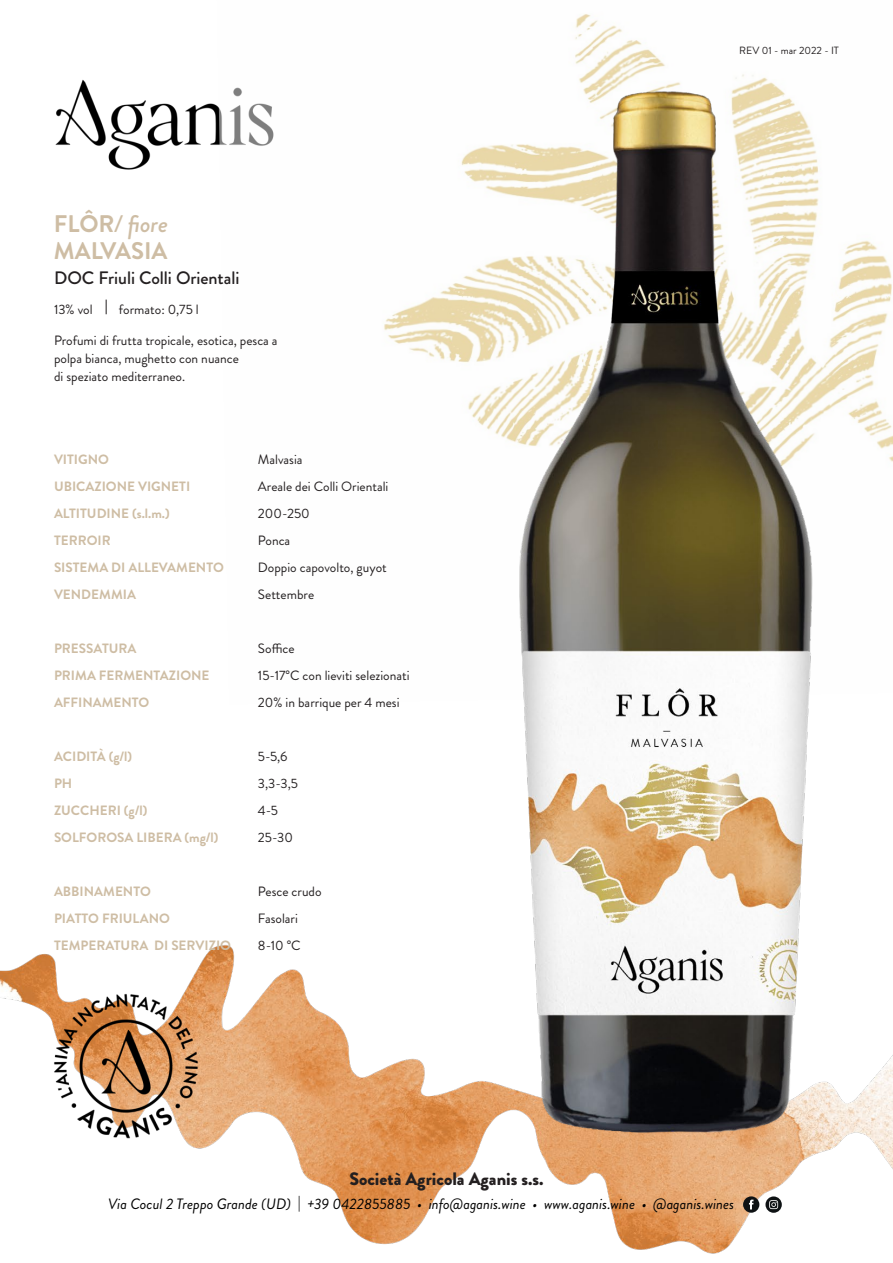
<style>
.page{position:relative;width:893px;height:1263px;background:#fff}
.page>*{position:absolute;margin:0;border:0;box-sizing:border-box;transform-origin:0 0}
.t1{font:italic 500 24px "Brandon Grotesque";color:#cebda4}
.t2{font:700 24px "Brandon Grotesque";color:#cebda4}
.t3{font:900 18px "Brandon Grotesque";color:#231f20}
.t4{font:500 18px "Brandon Grotesque";color:#231f20}
.t5{font:italic 15px "Brandon Grotesque";color:#000}
.t6{font:13.5px "Brandon Grotesque";color:#231f20}
.t7{font:700 13.5px "Brandon Grotesque";color:#cebda4}
.t8{font:10.5px "Brandon Grotesque";color:#231f20}
.s1{font-weight:700;font-style:normal}
.s2{font-style:normal}
</style>
<div class="page">
<img style="left:0;top:945px;width:893px;height:309px">
<img style="left:55px;top:79px;width:162px;height:91px">
<img style="left:2px;top:958px;width:247px;height:215px">
<img style="left:217px;top:14px;width:676px;height:448px">
<svg style="left:765px;top:1196px;width:17px;height:17px"></svg>
<svg style="left:769px;top:1200px;width:9px;height:9px"></svg>
<svg style="left:743px;top:1196px;width:16px;height:17px"></svg>
<svg style="left:749px;top:1199px;width:4px;height:10px"></svg>
<svg style="left:106px;top:300px;width:1px;height:14px"></svg>
<img style="left:478px;top:26px;width:406px;height:1128px">
<p class="t1" style="left:54px;top:207px;width:116px"><span class="s1">FLÔR</span>/ fiore</p>
<p class="t2" style="left:54px;top:234px;width:115px">MALVASIA</p>
<p class="t4" style="left:54px;top:265px;width:187px">DOC Friuli Colli Orientali</p>
<p class="t6" style="left:54px;top:300px;width:40px">13% vol</p>
<p class="t6" style="left:119px;top:300px;width:81px">formato: 0,75 l</p>
<p class="t6" style="left:54px;top:331px;width:225px">Profumi di frutta tropicale, esotica, pesca a</p>
<p class="t6" style="left:54px;top:349px;width:187px">polpa bianca, mughetto con nuance</p>
<p class="t6" style="left:54px;top:367px;width:133px">di speziato mediterraneo.</p>
<p class="t7" style="left:54px;top:450px;width:57px">VITIGNO</p>
<p class="t7" style="left:54px;top:477px;width:138px">UBICAZIONE VIGNETI</p>
<p class="t7" style="left:54px;top:504px;width:117px">ALTITUDINE (s.l.m.)</p>
<p class="t7" style="left:54px;top:531px;width:58px">TERROIR</p>
<p class="t7" style="left:54px;top:558px;width:171px">SISTEMA DI ALLEVAMENTO</p>
<p class="t7" style="left:54px;top:585px;width:83px">VENDEMMIA</p>
<p class="t7" style="left:54px;top:639px;width:84px">PRESSATURA</p>
<p class="t7" style="left:54px;top:666px;width:157px">PRIMA FERMENTAZIONE</p>
<p class="t7" style="left:54px;top:693px;width:97px">AFFINAMENTO</p>
<p class="t7" style="left:54px;top:747px;width:80px">ACIDITÀ (g/l)</p>
<p class="t7" style="left:54px;top:774px;width:20px">PH</p>
<p class="t7" style="left:54px;top:801px;width:95px">ZUCCHERI (g/l)</p>
<p class="t7" style="left:54px;top:828px;width:166px">SOLFOROSA LIBERA (mg/l)</p>
<p class="t7" style="left:54px;top:882px;width:98px">ABBINAMENTO</p>
<p class="t7" style="left:54px;top:909px;width:118px">PIATTO FRIULANO</p>
<p class="t7" style="left:54px;top:936px;width:179px">TEMPERATURA DI SERVIZIO</p>
<p class="t6" style="left:258px;top:450px;width:46px">Malvasia</p>
<p class="t6" style="left:258px;top:477px;width:132px">Areale dei Colli Orientali</p>
<p class="t6" style="left:258px;top:504px;width:53px">200-250</p>
<p class="t6" style="left:258px;top:531px;width:34px">Ponca</p>
<p class="t6" style="left:258px;top:558px;width:130px">Doppio capovolto, guyot</p>
<p class="t6" style="left:258px;top:585px;width:58px">Settembre</p>
<p class="t6" style="left:258px;top:639px;width:38px">Soffice</p>
<p class="t6" style="left:258px;top:666px;width:153px">15-17°C con lieviti selezionati</p>
<p class="t6" style="left:258px;top:693px;width:143px">20% in barrique per 4 mesi</p>
<p class="t6" style="left:258px;top:747px;width:31px">5-5,6</p>
<p class="t6" style="left:258px;top:774px;width:42px">3,3-3,5</p>
<p class="t6" style="left:258px;top:801px;width:22px">4-5</p>
<p class="t6" style="left:258px;top:828px;width:36px">25-30</p>
<p class="t6" style="left:258px;top:882px;width:65px">Pesce crudo</p>
<p class="t6" style="left:258px;top:909px;width:41px">Fasolari</p>
<p class="t6" style="left:258px;top:936px;width:44px">8-10 °C</p>
<p class="t3" style="left:349px;top:1166px;width:196px">Società Agricola Aganis s.s.</p>
<p class="t8" style="left:739px;top:43px;width:101px">REV 01 - mar 2022 - IT</p>
<p class="t5" style="left:108px;top:1193px;width:627px">Via Cocul 2 Treppo Grande (UD) <span class="s2">|</span> +39 0422855885 • info@aganis.wine • www.aganis.wine • @aganis.wines</p>
</div>
